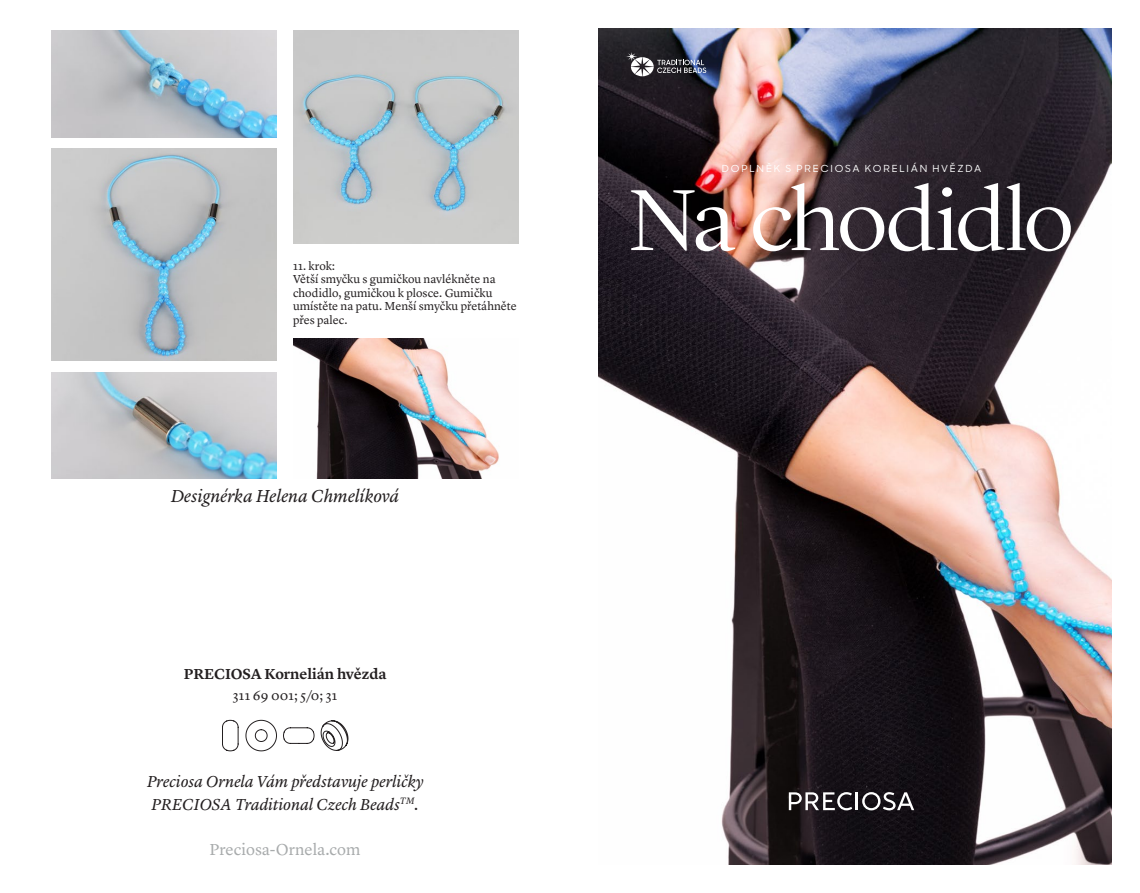
<style>
.page{position:relative;width:1140px;height:893px;background:#fff}
.page>*{position:absolute;margin:0;border:0;box-sizing:border-box;transform-origin:0 0}
.t1{font:300 90px "Lyon Display";letter-spacing:-.03em;color:#fff;scale:1.05 1}
.t2{font:italic 18px "Lyon Text";letter-spacing:-.005em;color:#231f20}
.t3{font:italic 16.5px/22.5px "Lyon Text";letter-spacing:-.005em;color:#231f20}
.t4{font:16.5px "Lyon Text";color:#a8abac}
.t5{font:600 15px "Lyon Text";color:#231f20}
.t6{font:13.5px "Lyon Text";letter-spacing:.01em;color:#231f20}
.t7{font:12px/13.5px "Lyon Text";color:#231f20}
.t8{font:500 9.75px "Sharp Sans Display No 1";letter-spacing:.17em;color:#fff;scale:1.05 1}
</style>
<div class="page">
<img style="left:598px;top:28px;width:513px;height:836px">
<svg style="left:626px;top:52px;width:80px;height:24px;background:#595b66"></svg>
<hr style="left:855px;top:792px;width:3px;height:18px;background:#fff">
<svg style="left:862px;top:792px;width:52px;height:18px"></svg>
<svg style="left:789px;top:792px;width:63px;height:18px"></svg>
<svg style="left:246px;top:720px;width:31px;height:31px"></svg>
<svg style="left:222px;top:720px;width:16px;height:31px"></svg>
<svg style="left:283px;top:727px;width:31px;height:17px"></svg>
<svg style="left:321px;top:720px;width:27px;height:31px"></svg>
<img style="left:51px;top:31px;width:225px;height:106px">
<img style="left:51px;top:372px;width:225px;height:106px">
<img style="left:293px;top:339px;width:206px;height:139px">
<img style="left:293px;top:31px;width:225px;height:213px">
<img style="left:51px;top:148px;width:225px;height:213px">
<p class="t7" style="left:293px;top:258px;width:44px">11. krok:</p>
<p class="t7" style="left:293px;top:271px;width:225px">Větší smyčku s gumičkou navlékněte na chodidlo, gumičkou k plosce. Gumičku umístěte na patu. Menší smyčku přetáhněte přes palec.</p>
<h2 class="t2" style="left:171px;top:482px;width:230px">Designérka Helena Chmelíková</h2>
<p class="t5" style="left:184px;top:662px;width:204px">PRECIOSA Kornelián hvězda</p>
<p class="t6" style="left:233px;top:685px;width:106px">311 69 001; 5/0; 31</p>
<h3 class="t3" style="left:147px;top:769px;width:278px">Preciosa Ornela Vám představuje perličky<br>PRECIOSA Traditional Czech Beads<sup>TM</sup>.</h3>
<h3 class="t4" style="left:209px;top:836px;width:152px">Preciosa-Ornela.com</h3>
<p class="t8" style="left:722px;top:161px;width:248px">DOPLNĚK S PRECIOSA KORELIÁN HVĚZDA</p>
<h1 class="t1" style="left:629px;top:155px;width:425px">Na chodidlo</h1>
</div>
